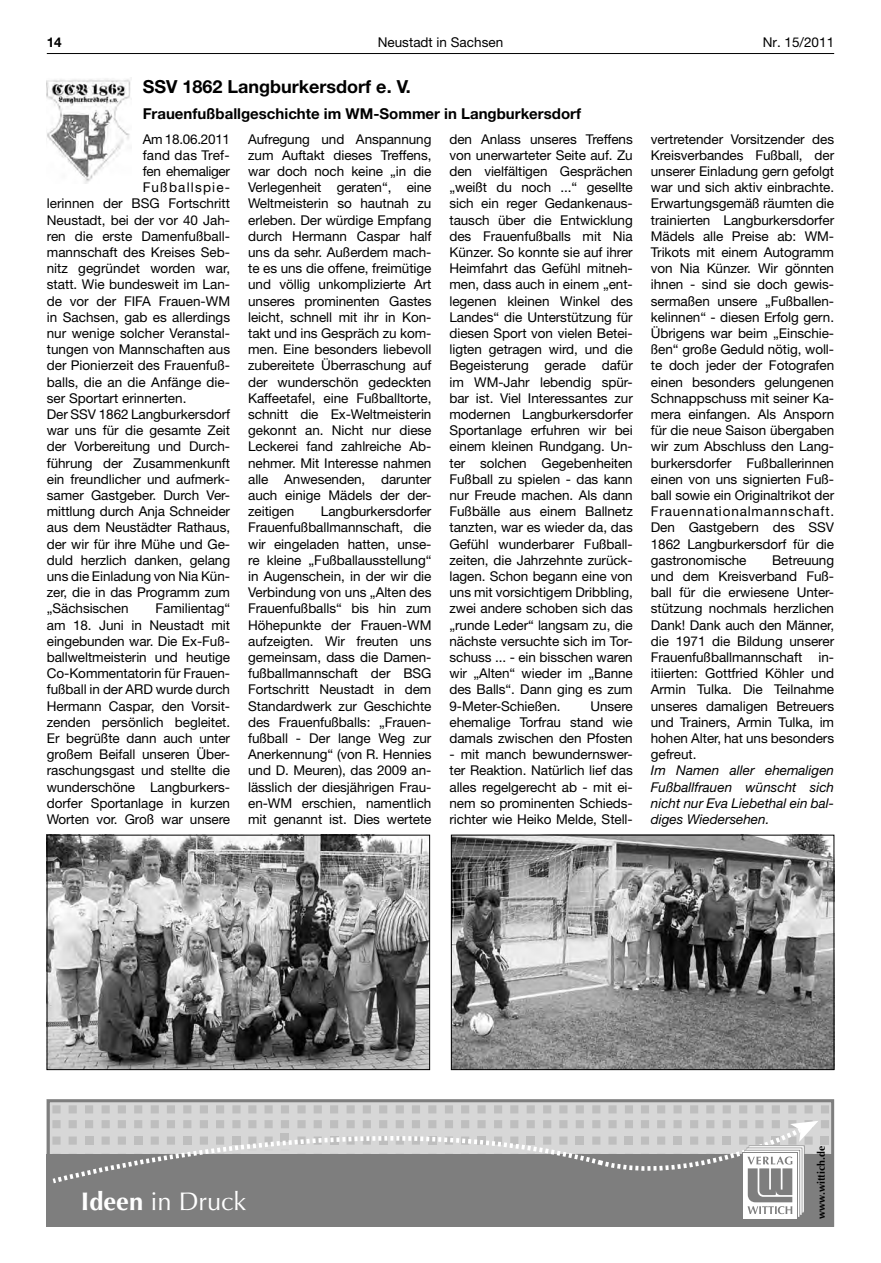
<style>
.page{position:relative;width:881px;height:1263px;background:#fff}
.page>*{position:absolute;margin:0;border:0;box-sizing:border-box;transform-origin:0 0}
.t1{font:25.5px "Optima LT";color:#fff}
.t2{font:700 18px "Helvetica Neue LT";color:#000}
.t3{font:700 15px "Helvetica Neue LT";color:#000}
.t4{font:13.5px/16.2px "Helvetica Neue LT";letter-spacing:-.005em;color:#000;text-align:justify}
.t5{font:italic 13.5px/16.2px "Helvetica Neue LT";color:#000;text-align:justify}
.t6{font:13.5px "Helvetica Neue LT";letter-spacing:.02em;color:#000}
.t7{font:13.5px "Helvetica Neue LT";letter-spacing:.09em;color:#000}
.t8{font:700 13.5px "Helvetica Neue LT";color:#000}
.t9{font:700 10.5px "Optima LT";color:#000}
.s1{font-weight:700}
</style>
<div class="page">
<hr style="left:47px;top:53px;width:786px;height:1px;background:#000">
<img style="left:47px;top:79px;width:84px;height:104px">
<img style="left:49px;top:837px;width:378px;height:231px">
<div style="left:47px;top:835px;width:382px;height:235px;border:1px solid #000"></div>
<img style="left:453px;top:837px;width:378px;height:231px">
<div style="left:451px;top:835px;width:382px;height:235px;border:1px solid #000"></div>
<div style="left:47px;top:1152px;width:786px;height:75px;background:#7e7e7e"></div>
<div style="left:47px;top:1099px;width:786px;height:128px;border:3px solid #7e7e7e"></div>
<svg style="left:52px;top:1104px;width:776px;height:115px"></svg>
<p class="t8" style="left:47px;top:34px;width:17px">14</p>
<p class="t4" style="left:377px;top:34px;width:127px">Neustadt in Sachsen</p>
<p class="t4" style="left:762px;top:34px;width:73px">Nr. 15/2011</p>
<h2 class="t2" style="left:143px;top:75px;width:269px">SSV 1862 Langburkersdorf e. V.</h2>
<p class="t3" style="left:143px;top:105px;width:439px">Frauenfußballgeschichte im WM-Sommer in Langburkersdorf</p>
<p class="t4" style="left:143px;top:130px;width:89px">Am 18.06.2011</p>
<p class="t6" style="left:143px;top:147px;width:89px">fand das Tref-</p>
<p class="t4" style="left:143px;top:163px;width:89px">fen ehemaliger</p>
<p class="t7" style="left:143px;top:179px;width:89px">Fußballspie-</p>
<p class="t4" style="left:47px;top:195px;width:185px">lerinnen der BSG Fortschritt</p>
<p class="t4" style="left:47px;top:211px;width:185px">Neustadt, bei der vor 40 Jah-</p>
<p class="t4" style="left:47px;top:228px;width:185px">ren die erste Damenfußball-</p>
<p class="t4" style="left:47px;top:244px;width:185px">mannschaft des Kreises Seb-</p>
<p class="t4" style="left:47px;top:260px;width:185px">nitz gegründet worden war,</p>
<p class="t4" style="left:47px;top:276px;width:185px">statt. Wie bundesweit im Lan-</p>
<p class="t4" style="left:47px;top:292px;width:185px">de vor der FIFA Frauen-WM</p>
<p class="t4" style="left:47px;top:309px;width:185px">in Sachsen, gab es allerdings</p>
<p class="t4" style="left:47px;top:325px;width:185px">nur wenige solcher Veranstal-</p>
<p class="t4" style="left:47px;top:341px;width:185px">tungen von Mannschaften aus</p>
<p class="t4" style="left:47px;top:357px;width:185px">der Pionierzeit des Frauenfuß-</p>
<p class="t4" style="left:47px;top:373px;width:185px">balls, die an die Anfänge die-</p>
<p class="t4" style="left:47px;top:390px;width:141px">ser Sportart erinnerten.</p>
<p class="t4" style="left:47px;top:406px;width:185px">Der SSV 1862 Langburkersdorf</p>
<p class="t4" style="left:47px;top:422px;width:185px">war uns für die gesamte Zeit</p>
<p class="t4" style="left:47px;top:438px;width:185px">der Vorbereitung und Durch-</p>
<p class="t4" style="left:47px;top:454px;width:185px">führung der Zusammenkunft</p>
<p class="t4" style="left:47px;top:471px;width:185px">ein freundlicher und aufmerk-</p>
<p class="t4" style="left:47px;top:487px;width:185px">samer Gastgeber. Durch Ver-</p>
<p class="t4" style="left:47px;top:503px;width:185px">mittlung durch Anja Schneider</p>
<p class="t4" style="left:47px;top:519px;width:185px">aus dem Neustädter Rathaus,</p>
<p class="t4" style="left:47px;top:535px;width:185px">der wir für ihre Mühe und Ge-</p>
<p class="t4" style="left:47px;top:552px;width:185px">duld herzlich danken, gelang</p>
<p class="t4" style="left:47px;top:568px;width:185px">uns die Einladung von Nia Kün-</p>
<p class="t4" style="left:47px;top:584px;width:185px">zer, die in das Programm zum</p>
<p class="t4" style="left:47px;top:600px;width:83px">„Sächsischen</p>
<p class="t4" style="left:248px;top:130px;width:185px">Aufregung und Anspannung zum Auftakt dieses Treffens, war doch noch keine „in die Verlegenheit geraten“, eine Weltmeisterin so hautnah zu erleben. Der würdige Empfang durch Hermann Caspar half uns da sehr. Außerdem mach&shy;te es uns die offene, freimütige und völlig unkomplizierte Art unseres prominenten Gastes leicht, schnell mit ihr in Kon&shy;takt und ins Gespräch zu kom&shy;men. Eine besonders liebevoll zubereitete Überraschung auf der wunderschön gedeckten Kaffeetafel, eine Fußballtorte, schnitt die Ex-Weltmeisterin gekonnt an. Nicht nur diese Leckerei fand zahlreiche Ab&shy;nehmer. Mit Interesse nahmen alle Anwesenden, darunter auch einige Mädels der der&shy;zeitigen</p>
<p class="t4" style="left:449px;top:130px;width:185px">den Anlass unseres Treffens von unerwarteter Seite auf. Zu den vielfältigen Gesprächen „weißt du noch ...“ gesellte sich ein reger Gedankenaus&shy;tausch über die Entwicklung des Frauenfußballs mit Nia Künzer. So konnte sie auf ihrer Heimfahrt das Gefühl mitneh&shy;men, dass auch in einem „ent&shy;legenen kleinen Winkel des Landes“ die Unterstützung für diesen Sport von vielen Betei&shy;ligten getragen wird, und die Begeisterung gerade dafür im WM-Jahr lebendig spür&shy;bar ist. Viel Interessantes zur modernen Langburkersdorfer Sportanlage erfuhren wir bei einem kleinen Rundgang. Un&shy;ter solchen Gegebenheiten Fußball zu spielen - das kann nur Freude machen. Als dann Fußbälle aus einem Ballnetz tanzten, war es wieder da, das Gefühl wunderbarer Fußball&shy;zeiten, die Jahrzehnte zurück&shy;lagen. Schon begann eine von uns mit vorsichtigem Dribbling, zwei andere schoben sich das „runde Leder“ langsam zu, die nächste versuchte sich im Tor&shy;schuss ... - ein bisschen waren wir „Alten“ wieder im „Banne des Balls“. Dann ging es zum 9-Meter-Schießen.</p>
<p class="t4" style="left:650px;top:130px;width:185px">vertretender Vorsitzender des Kreisverbandes Fußball, der unserer Einladung gern gefolgt war und sich aktiv einbrachte.<br>Erwartungsgemäß räumten die trainierten Langburkersdorfer Mädels alle Preise ab: WM-Trikots mit einem Autogramm von Nia Künzer. Wir gönnten ihnen - sind sie doch gewis&shy;sermaßen unsere „Fußballen&shy;kelinnen“ - diesen Erfolg gern.<br>Übrigens war beim „Einschie&shy;ßen“ große Geduld nötig, woll&shy;te doch jeder der Fotografen einen besonders gelungenen Schnappschuss mit seiner Ka&shy;mera einfangen. Als Ansporn für die neue Saison übergaben wir zum Abschluss den Lang&shy;burkersdorfer Fußballerinnen einen von uns signierten Fuß&shy;ball sowie ein Originaltrikot der Frauennationalmannschaft.<br>Den Gastgebern des SSV 1862 Langburkersdorf für die gastronomische</p>
<p class="t4" style="left:248px;top:503px;width:185px;text-indent:73px">Langburkersdorfer Frauenfußballmannschaft, die wir eingeladen hatten, unse&shy;re kleine „Fußballausstellung“ in Augenschein, in der wir die Verbindung von uns „Alten des Frauenfußballs“ bis hin zum Höhepunkte der Frauen-WM aufzeigten. Wir freuten uns gemeinsam, dass die Damen&shy;fußballmannschaft der BSG Fortschritt Neustadt in dem Standardwerk zur Geschichte des Frauenfußballs: „Frauen&shy;fußball - Der lange Weg zur Anerkennung“ (von R. Hennies und D. Meuren), das 2009 an&shy;lässlich der diesjährigen Frau&shy;en-WM erschien, namentlich mit genannt ist. Dies wertete</p>
<p class="t4" style="left:650px;top:552px;width:185px;text-indent:121px">Betreuung und dem Kreisverband Fuß&shy;ball für die erwiesene Unter&shy;stützung nochmals herzlichen Dank! Dank auch den Männer, die 1971 die Bildung unserer Frauenfußballmannschaft in&shy;itiierten: Gottfried Köhler und Armin Tulka. Die Teilnahme unseres damaligen Betreuers und Trainers, Armin Tulka, im hohen Alter, hat uns besonders gefreut.</p>
<p class="t5" style="left:650px;top:762px;width:185px">Im Namen aller ehemaligen Fußballfrauen wünscht sich nicht nur Eva Liebethal ein bal&shy;diges Wiedersehen.</p>
<p class="t4" style="left:47px;top:600px;width:185px;text-indent:109px">Familientag“ am 18. Juni in Neustadt mit eingebunden war. Die Ex-Fuß&shy;ballweltmeisterin und heutige Co-Kommentatorin für Frauen&shy;fußball in der ARD wurde durch Hermann Caspar, den Vorsit&shy;zenden persönlich begleitet.<br>Er begrüßte dann auch unter großem Beifall unseren Über&shy;raschungsgast und stellte die wunderschöne Langburkers&shy;dorfer Sportanlage in kurzen Worten vor. Groß war unsere</p>
<p class="t4" style="left:449px;top:697px;width:185px;text-indent:141px">Unsere ehemalige Torfrau stand wie damals zwischen den Pfosten</p>
<p class="t4" style="left:449px;top:746px;width:185px">- mit manch bewundernswer&shy;ter Reaktion. Natürlich lief das alles regelgerecht ab - mit ei&shy;nem so prominenten Schieds&shy;richter wie Heiko Melde, Stell-</p>
<h1 class="t1" style="left:81px;top:1186px;width:167px"><span class="s1">Ideen</span> in Druck</h1>
<p class="t9" style="left:815px;top:1219px;width:74px;rotate:-90deg">www.wittich.de</p>
</div>
